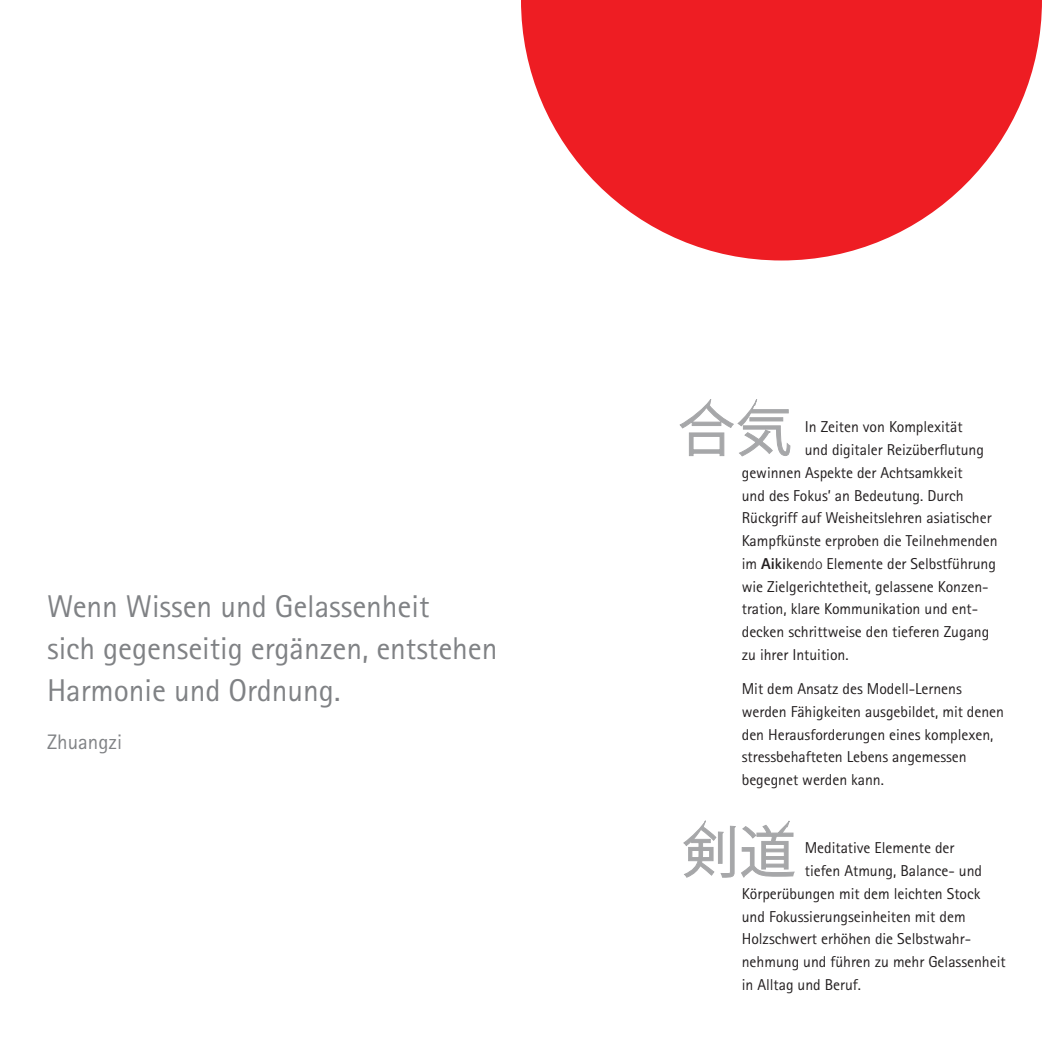
<style>
.page{position:relative;width:1042px;height:1042px;background:#fff}
.page>*{position:absolute;margin:0;border:0;box-sizing:border-box;transform-origin:0 0}
.t1{font:31.5px/42px "Rotis Sans Serif";letter-spacing:-.005em;color:#808285}
.t2{font:21px "Rotis Sans Serif";color:#808285}
.t3{font:15.75px/22.8px "Rotis Sans Serif";letter-spacing:-.005em;color:#231f20}
.s1{font-weight:800}
.s2{font-weight:700}
.s3{font-weight:300}
</style>
<div class="page">
<svg style="left:521px;top:0;width:521px;height:260px;fill:#ee1d23"></svg>
<svg style="left:683px;top:820px;width:52px;height:57px"></svg>
<svg style="left:741px;top:820px;width:53px;height:57px"></svg>
<svg style="left:680px;top:399px;width:110px;height:57px"></svg>
<h1 class="t1" style="left:47px;top:585px;width:452px">Wenn Wissen und Gelassenheit<br>sich gegenseitig ergänzen, entstehen<br>Harmonie und Ordnung.</h1>
<h2 class="t2" style="left:47px;top:729px;width:77px">Zhuangzi</h2>
<p class="t3" style="left:805px;top:416px;width:159px">In Zeiten von Komplexität</p>
<p class="t3" style="left:805px;top:438px;width:181px">und digitaler Reizüberflutung</p>
<p class="t3" style="left:742px;top:461px;width:222px">gewinnen Aspekte der Achtsamkkeit</p>
<p class="t3" style="left:742px;top:484px;width:223px">und des Fokus’ an Bedeutung. Durch</p>
<p class="t3" style="left:742px;top:506px;width:251px">Rückgriff auf Weisheitslehren asiatischer</p>
<p class="t3" style="left:742px;top:529px;width:257px">Kampfkünste erproben die Teilnehmenden</p>
<p class="t3" style="left:742px;top:552px;width:256px">im <span class="s1">Ai</span><span class="s2">ki</span>ken<span class="s3">do</span> Elemente der Selbstführung</p>
<p class="t3" style="left:742px;top:575px;width:248px">wie Zielgerichtetheit, gelassene Konzen-</p>
<p class="t3" style="left:742px;top:597px;width:238px">tration, klare Kommunikation und ent-</p>
<p class="t3" style="left:742px;top:620px;width:249px">decken schrittweise den tieferen Zugang</p>
<p class="t3" style="left:742px;top:643px;width:108px">zu ihrer Intuition.</p>
<p class="t3" style="left:742px;top:677px;width:264px">Mit dem Ansatz des Modell-Lernens werden Fähigkeiten ausgebildet, mit denen den Herausforderungen eines komplexen, stressbehafteten Lebens angemessen begegnet werden kann.</p>
<p class="t3" style="left:805px;top:836px;width:151px">Meditative Elemente der</p>
<p class="t3" style="left:805px;top:859px;width:179px">tiefen Atmung, Balance- und</p>
<p class="t3" style="left:742px;top:882px;width:240px">Körperübungen mit dem leichten Stock</p>
<p class="t3" style="left:742px;top:905px;width:225px">und Fokussierungseinheiten mit dem</p>
<p class="t3" style="left:742px;top:927px;width:231px">Holzschwert erhöhen die Selbstwahr-</p>
<p class="t3" style="left:742px;top:950px;width:265px">nehmung und führen zu mehr Gelassenheit</p>
<p class="t3" style="left:742px;top:973px;width:121px">in Alltag und Beruf.</p>
</div>
